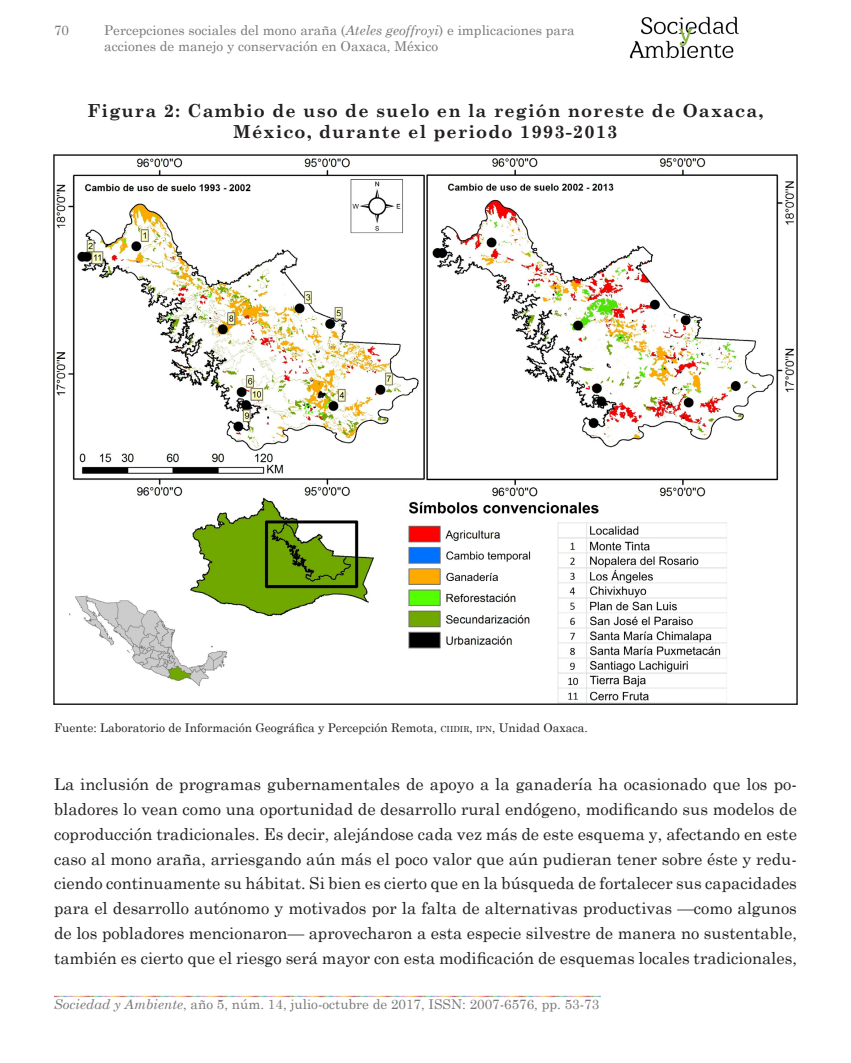
<style>
.page{position:relative;width:851px;height:1063px;background:#fff}
.page>*{position:absolute;margin:0;border:0;box-sizing:border-box;transform-origin:0 0}
.Titulo_cuadros_SyA{font:700 18px/21.6px "Century Schoolbook";letter-spacing:.06em;color:#231f20;text-align:center}
.Texto_SyA{font:16.5px/24.8px "Century Schoolbook";color:#231f20;text-align:justify}
.t1{font:13.5px/16.2px "Century Schoolbook";color:#787878}
.Footnote_SyA{font:12px "Century Schoolbook";color:#231f20}
.s1{font-style:italic}
.s2{font-size:8.4px}
.s3{font-style:inherit}
</style>
<div class="page">
<img style="left:629px;top:16px;width:110px;height:42px">
<img style="left:54px;top:995px;width:67px;height:3px">
<img style="left:121px;top:995px;width:66px;height:3px">
<img style="left:187px;top:995px;width:67px;height:3px">
<img style="left:254px;top:995px;width:66px;height:3px">
<img style="left:320px;top:995px;width:66px;height:3px">
<img style="left:386px;top:995px;width:67px;height:3px">
<img style="left:453px;top:995px;width:66px;height:3px">
<img style="left:519px;top:995px;width:81px;height:3px">
<img style="left:56px;top:158px;width:738px;height:544px">
<p class="t1" style="left:54px;top:21px;width:17px">70</p>
<p class="t1" style="left:104px;top:21px;width:471px">Percepciones sociales del mono araña (<span class="s1">Ateles geoffroyi</span>) e implicaciones para acciones de manejo y conservación en Oaxaca, México</p>
<p class="Titulo_cuadros_SyA" style="left:87px;top:99px;width:677px">Figura 2: Cambio de uso de suelo en la región noreste de Oaxaca,<br>México, durante el periodo 1993-2013</p>
<p class="Footnote_SyA" style="left:54px;top:720px;width:535px">Fuente: Laboratorio de Información Geográfica y Percepción Remota, <span class="s2">CIIDIR</span><span class="s3">,</span> <span class="s2">IPN</span><span class="s3">,</span> Unidad Oaxaca.</p>
<p class="Texto_SyA" style="left:54px;top:772px;width:744px">La inclusión de programas gubernamentales de apoyo a la ganadería ha ocasionado que los po&shy;bladores lo vean como una oportunidad de desarrollo rural endógeno, modificando sus modelos de coproducción tradicionales. Es decir, alejándose cada vez más de este esquema y, afectando en este caso al mono araña, arriesgando aún más el poco valor que aún pudieran tener sobre éste y redu&shy;ciendo continuamente su hábitat. Si bien es cierto que en la búsqueda de fortalecer sus capacidades para el desarrollo autónomo y motivados por la falta de alternativas productivas —como algunos de los pobladores mencionaron— aprovecharon a esta especie silvestre de manera no sustentable, también es cierto que el riesgo será mayor con esta modificación de esquemas locales tradicionales,</p>
<p class="t1" style="left:54px;top:996px;width:547px"><span class="s1">Sociedad y Ambiente</span>, año 5, núm. 14, julio-octubre de 2017, ISSN: 2007-6576, pp. 53-73</p>
</div>
